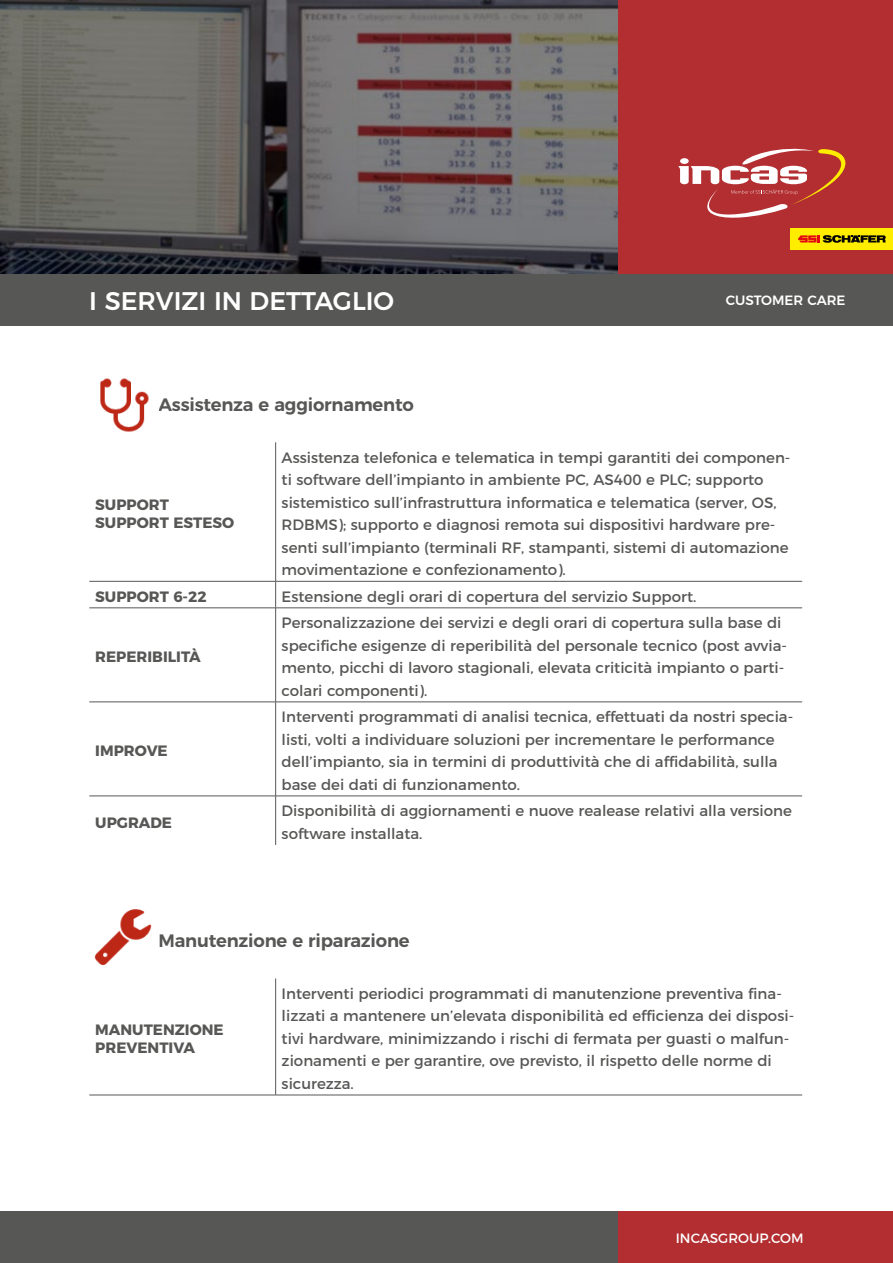
<style>
.page{position:relative;width:893px;height:1263px;background:#fff}
.page>*{position:absolute;margin:0;border:0;box-sizing:border-box;transform-origin:0 0}
.t1{font:500 25.5px "Montserrat";color:#fff}
.t2{font:600 18px "Montserrat";letter-spacing:-.01em;color:#575756}
.t3{font:15px/22.5px "Montserrat";color:#575756}
.t4{font:700 15px/18px "Montserrat";color:#575756}
.t5{font:13.5px "Montserrat";color:#fff}
.t6{font:500 13.5px "Montserrat";color:#fff}
</style>
<div class="page">
<div style="left:0;top:1211px;width:625px;height:52px;background:#575756"></div>
<div style="left:618px;top:1211px;width:275px;height:52px;background:#b32e31"></div>
<img style="left:0;top:0;width:618px;height:274px">
<div style="left:618px;top:0;width:275px;height:285px;background:#b32e31"></div>
<div style="left:0;top:274px;width:893px;height:52px;background:#575756"></div>
<hr style="left:275px;top:442px;width:1px;height:139px;background:#575756">
<hr style="left:89px;top:581px;width:187px;height:1px;background:#575756">
<hr style="left:276px;top:581px;width:526px;height:1px;background:#575756">
<svg style="left:275px;top:581px;width:1px;height:27px"></svg>
<hr style="left:89px;top:608px;width:187px;height:1px;background:#575756">
<hr style="left:276px;top:608px;width:526px;height:1px;background:#575756">
<hr style="left:275px;top:608px;width:1px;height:94px;background:#575756">
<hr style="left:89px;top:702px;width:187px;height:1px;background:#575756">
<hr style="left:276px;top:702px;width:526px;height:1px;background:#575756">
<hr style="left:275px;top:702px;width:1px;height:94px;background:#575756">
<hr style="left:89px;top:796px;width:187px;height:1px;background:#575756">
<hr style="left:276px;top:796px;width:526px;height:1px;background:#575756">
<hr style="left:275px;top:796px;width:1px;height:49px;background:#575756">
<hr style="left:275px;top:978px;width:1px;height:117px;background:#575756">
<hr style="left:89px;top:1095px;width:187px;height:1px;background:#575756">
<hr style="left:276px;top:1095px;width:526px;height:1px;background:#575756">
<img style="left:100px;top:378px;width:49px;height:54px">
<img style="left:94px;top:909px;width:58px;height:57px">
<svg style="left:678px;top:148px;width:168px;height:70px"></svg>
<div style="left:790px;top:228px;width:103px;height:22px;background:#ffed00"></div>
<svg style="left:798px;top:235px;width:88px;height:8px"></svg>
<h1 class="t1" style="left:89px;top:280px;width:306px">I SERVIZI IN DETTAGLIO</h1>
<p class="t2" style="left:158px;top:390px;width:257px">Assistenza e aggiornamento</p>
<p class="t6" style="left:726px;top:289px;width:121px">CUSTOMER CARE</p>
<p class="t4" style="left:95px;top:494px;width:140px">SUPPORT<br>SUPPORT ESTESO</p>
<p class="t3" style="left:282px;top:445px;width:510px">Assistenza telefonica e telematica in tempi garantiti dei componen&shy;ti software dell’impianto in ambiente PC, AS400 e PLC; supporto sistemistico sull’infrastruttura informatica e telematica (server, OS, RDBMS); supporto e diagnosi remota sui dispositivi hardware pre&shy;senti sull’impianto (terminali RF, stampanti, sistemi di automazione movimentazione e confezionamento).</p>
<p class="t4" style="left:95px;top:586px;width:113px">SUPPORT 6-22</p>
<p class="t3" style="left:282px;top:584px;width:416px">Estensione degli orari di copertura del servizio Support.</p>
<p class="t4" style="left:95px;top:647px;width:107px">REPERIBILITÀ</p>
<p class="t4" style="left:95px;top:741px;width:74px">IMPROVE</p>
<p class="t4" style="left:95px;top:812px;width:78px">UPGRADE</p>
<p class="t3" style="left:282px;top:610px;width:507px">Personalizzazione dei servizi e degli orari di copertura sulla base di specifiche esigenze di reperibilità del personale tecnico (post avvia&shy;mento, picchi di lavoro stagionali, elevata criticità impianto o parti&shy;colari componenti).</p>
<p class="t3" style="left:282px;top:705px;width:513px">Interventi programmati di analisi tecnica, effettuati da nostri specia&shy;listi, volti a individuare soluzioni per incrementare le performance dell’impianto, sia in termini di produttività che di affidabilità, sulla base dei dati di funzionamento.</p>
<p class="t3" style="left:282px;top:799px;width:512px">Disponibilità di aggiornamenti e nuove realease relativi alla versione software installata.</p>
<p class="t2" style="left:158px;top:926px;width:253px">Manutenzione e riparazione</p>
<p class="t4" style="left:95px;top:1019px;width:130px">MANUTENZIONE<br>PREVENTIVA</p>
<p class="t3" style="left:282px;top:981px;width:514px">Interventi periodici programmati di manutenzione preventiva fina&shy;lizzati a mantenere un’elevata disponibilità ed efficienza dei disposi&shy;tivi hardware, minimizzando i rischi di fermata per guasti o malfun&shy;zionamenti e per garantire, ove previsto, il rispetto delle norme di sicurezza.</p>
<p class="t5" style="left:676px;top:1227px;width:129px">INCASGROUP.COM</p>
</div>
